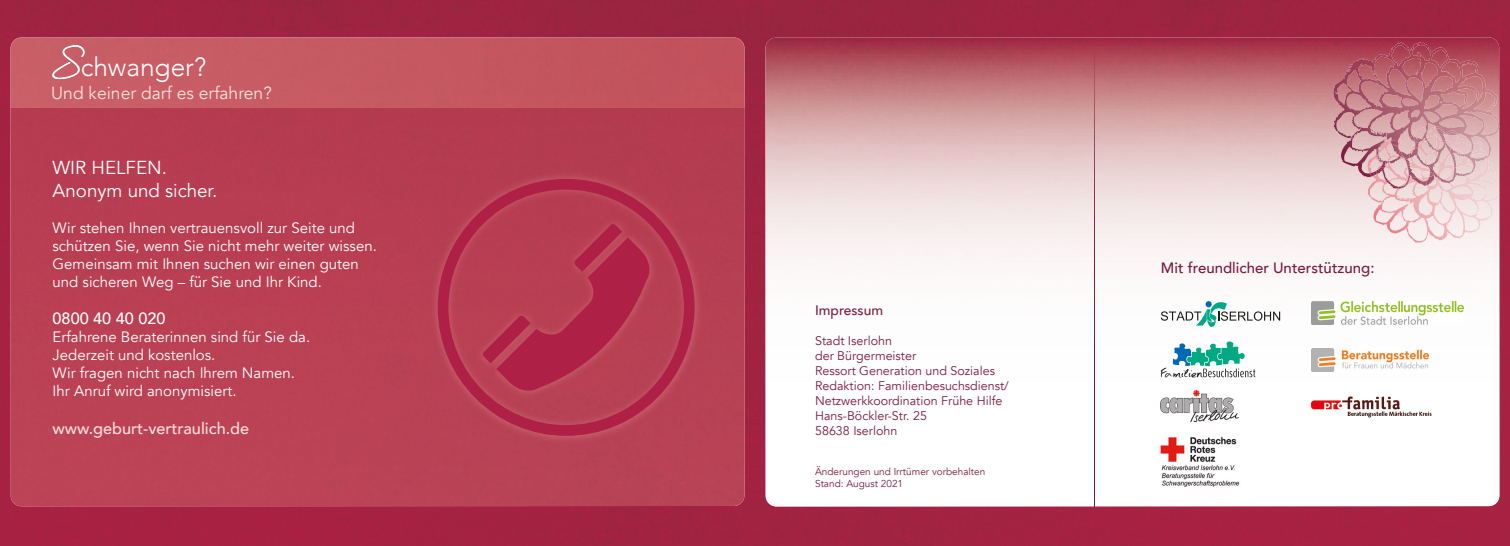
<style>
.page{position:relative;width:1510px;height:546px;background:#fff}
.page>*{position:absolute;margin:0;border:0;box-sizing:border-box;transform-origin:0 0}
.t1{font:300 26.25px "Avenir";color:#fff}
.t2{font:18.75px/22.5px "Avenir";color:#fff}
.t3{font:17.5px "Avenir";color:#fce0db}
.t4{font:500 16.25px "Avenir";color:#fce0db}
.t5{font:500 16.25px "Avenir";color:#fff}
.t6{font:15px/18px "Avenir";color:#fff}
.t7{font:500 15px "Avenir";color:#7b1b41}
.t8{font:500 13.75px "Avenir";color:#7b1b41}
.t9{font:12.5px/15px "Avenir";color:#7b1b41}
.t10{font:10px/12px "Avenir";color:#7b1b41}
</style>
<div class="page">
<img style="left:0;top:0;width:1509px;height:546px">
<img style="left:765px;top:37px;width:734px;height:469px">
<img style="left:1311px;top:349px;width:117px;height:23px">
<img style="left:1311px;top:301px;width:151px;height:23px">
<svg style="left:1160px;top:301px;width:120px;height:26px"></svg>
<img style="left:1160px;top:390px;width:78px;height:32px">
<img style="left:1308px;top:395px;width:125px;height:22px">
<img style="left:1160px;top:435px;width:83px;height:51px">
<img style="left:1412px;top:148px;width:30px;height:2px">
<img style="left:1347px;top:42px;width:71px;height:28px">
<img style="left:1409px;top:126px;width:48px;height:22px">
<img style="left:1094px;top:42px;width:1px;height:464px">
<svg style="left:1160px;top:341px;width:95px;height:36px"></svg>
<div style="left:11px;top:108px;width:733px;height:398px;background:#b84053"></div>
<div style="left:429px;top:171px;width:273px;height:273px;background:#b74153"></div>
<svg style="left:438px;top:179px;width:256px;height:257px;background:#b53850"></svg>
<div style="left:11px;top:37px;width:733px;height:71px;background:#c65962"></div>
<h1 class="t1" style="left:57px;top:51px;width:151px"><sup>S</sup>chwanger?</h1>
<p class="t3" style="left:51px;top:82px;width:222px">Und keiner darf es erfahren?</p>
<p class="t2" style="left:53px;top:157px;width:166px">WIR HELFEN.<br>Anonym und sicher.</p>
<p class="t6" style="left:53px;top:219px;width:326px">Wir stehen Ihnen vertrauensvoll zur Seite und schützen Sie, wenn Sie nicht mehr weiter wissen.<br>Gemeinsam mit Ihnen suchen wir einen guten und sicheren Weg – für Sie und Ihr Kind.</p>
<p class="t5" style="left:53px;top:304px;width:114px">0800 40 40 020</p>
<p class="t6" style="left:53px;top:328px;width:259px">Erfahrene Beraterinnen sind für Sie da.<br>Jederzeit und kostenlos.<br>Wir fragen nicht nach Ihrem Namen.<br>Ihr Anruf wird anonymisiert.</p>
<p class="t4" style="left:53px;top:414px;width:198px">www.geburt-vertraulich.de</p>
<p class="t8" style="left:815px;top:298px;width:69px">Impressum</p>
<p class="t9" style="left:815px;top:333px;width:195px">Stadt Iserlohn<br>der Bürgermeister<br>Ressort Generation und Soziales<br>Redaktion: Familienbesuchsdienst/<br>Netzwerkkoordination Frühe Hilfe<br>Hans-Böckler-Str. 25<br>58638 Iserlohn</p>
<p class="t10" style="left:815px;top:465px;width:172px">Änderungen und Irrtümer vorbehalten<br>Stand: August 2021</p>
<p class="t7" style="left:1160px;top:255px;width:215px">Mit freundlicher Unterstützung:</p>
</div>
